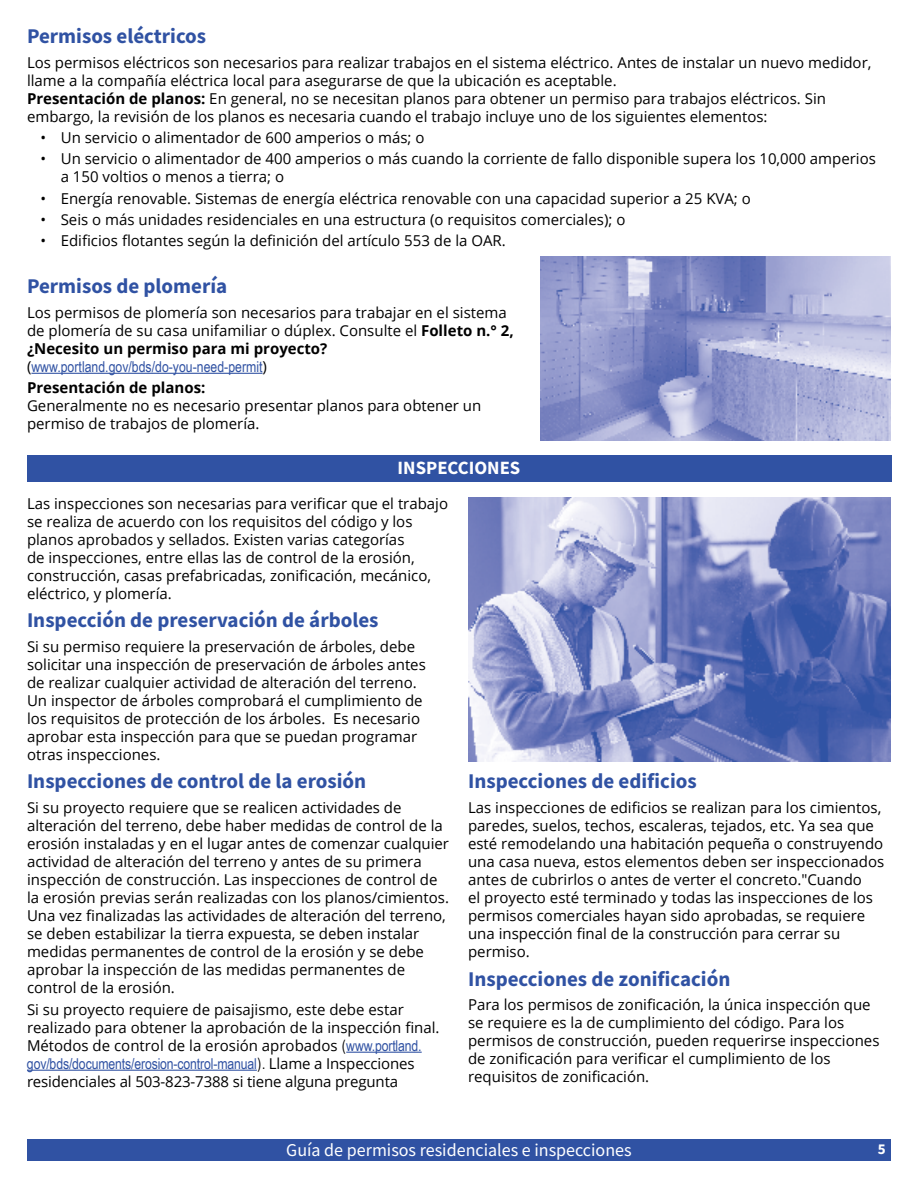
<style>
.page{position:relative;width:918px;height:1188px;background:#fff}
.page>*{position:absolute;margin:0;border:0;box-sizing:border-box;transform-origin:0 0}
.t1{font:700 21px "Source Sans Pro";color:#3052a3}
.t2{font:700 18.75px "Source Sans Pro";color:#fff}
.t3{font:18px "Source Sans Pro";color:#fff}
.t4{font:15px/18px "Open Sans";color:#000}
.t5{font:15px "Arial Narrow";letter-spacing:-.01em;color:#3052a3}
.t6{font:700 15px "Open Sans";color:#000}
.t7{font:700 15px "Source Sans Pro";color:#fff}
.s1{font-weight:700}
.s2{font-family:"Open Sans";color:#000}
.s3{font-family:"Calibri";font-weight:300;font-size:16.5px}
.s4{font-family:"Arial Narrow";color:#3052a3}
.s5{font-family:"Calibri";font-weight:300;font-size:16.5px;color:#000}
</style>
<div class="page">
<div style="left:27px;top:1139px;width:864px;height:22px;background:#3052a3"></div>
<img style="left:468px;top:497px;width:423px;height:264px">
<div style="left:27px;top:455px;width:864px;height:27px;background:#3052a3"></div>
<img style="left:540px;top:256px;width:351px;height:184px">
<hr style="left:346px;top:1052px;width:76px;height:1px;background:#3052a3">
<hr style="left:27px;top:1070px;width:230px;height:1px;background:#3052a3">
<hr style="left:31px;top:373px;width:232px;height:1px;background:#3052a3">
<h1 class="t1" style="left:27px;top:22px;width:181px">Permisos eléctricos</h1>
<p class="t4" style="left:27px;top:53px;width:846px">Los permisos eléctricos son necesarios para realizar trabajos en el sistema eléctrico. Antes de instalar un nuevo medidor, llame a la compañía eléctrica local para asegurarse de que la ubicación es aceptable.<br><span class="s1">Presentación de planos:</span> En general, no se necesitan planos para obtener un permiso para trabajos eléctricos. Sin embargo, la revisión de los planos es necesaria cuando el trabajo incluye uno de los siguientes elementos:</p>
<p class="t4" style="left:41px;top:128px;width:385px">• Un servicio o alimentador de 600 amperios o más; o</p>
<p class="t4" style="left:61px;top:149px;width:817px;text-indent:-20px">• Un servicio o alimentador de 400 amperios o más cuando la corriente de fallo disponible supera los 10,000 amperios a 150 voltios o menos a tierra; o</p>
<p class="t4" style="left:41px;top:189px;width:712px">• Energía renovable. Sistemas de energía eléctrica renovable con una capacidad superior a 25 KVA; o</p>
<p class="t4" style="left:41px;top:210px;width:586px">• Seis o más unidades residenciales en una estructura (o requisitos comerciales); o</p>
<p class="t4" style="left:41px;top:232px;width:467px">• Edificios flotantes según la definición del artículo 553 de la OAR.</p>
<h1 class="t1" style="left:27px;top:272px;width:202px">Permisos de plomería</h1>
<p class="t4" style="left:27px;top:303px;width:488px">Los permisos de plomería son necesarios para trabajar en el sistema de plomería de su casa unifamiliar o dúplex. Consulte el <span class="s1">Folleto n.° 2, ¿Necesito un permiso para mi proyecto?</span></p>
<p class="t5" style="left:27px;top:355px;width:241px"><span class="s2">(</span>www.portland.gov/bds/do-you-need-permit<span class="s2">)</span></p>
<p class="t6" style="left:27px;top:377px;width:180px">Presentación de planos:</p>
<p class="t4" style="left:27px;top:396px;width:456px">Generalmente no es necesario presentar planos para obtener un permiso de trabajos de plomería.</p>
<p class="t2" style="left:398px;top:455px;width:124px">INSPECCIONES</p>
<p class="t4" style="left:27px;top:494px;width:423px">Las inspecciones son necesarias para verificar que el trabajo se realiza de acuerdo con los requisitos del código y los planos aprobados y sellados. Existen varias categorías<br>de inspecciones, entre ellas las de control de la erosión, construcción, casas prefabricadas, zonificación, mecánico, eléctrico, y plomería.</p>
<h1 class="t1" style="left:27px;top:606px;width:353px">Inspección de preservación de árboles</h1>
<p class="t4" style="left:27px;top:637px;width:400px">Si su permiso requiere la preservación de árboles, debe solicitar una inspección de preservación de árboles antes de realizar cualquier actividad de alteración del terreno.<br>Un inspector de árboles comprobará el cumplimiento de los requisitos de protección de los árboles. Es necesario aprobar esta inspección para que se puedan programar otras inspecciones.</p>
<h1 class="t1" style="left:27px;top:767px;width:341px">Inspecciones de control de la erosión</h1>
<p class="t4" style="left:27px;top:798px;width:424px">Si su proyecto requiere que se realicen actividades de alteración del terreno, debe haber medidas de control de la erosión instaladas y en el lugar antes de comenzar cualquier actividad de alteración del terreno y antes de su primera inspección de construcción. Las inspecciones de control de la erosión previas serán realizadas con los planos/cimientos.<br>Una vez finalizadas las actividades de alteración del terreno, se deben estabilizar la tierra expuesta, se deben instalar medidas permanentes de control de la erosión y se debe aprobar la inspección de las medidas permanentes de control de la erosión.</p>
<p class="t4" style="left:27px;top:1000px;width:414px">Si su proyecto requiere de paisajismo, este debe estar realizado para obtener la aprobación de la inspección final.<br>Métodos de control de la erosión aprobados <span class="s3">(</span><span class="s4">www.portland.</span></p>
<p class="t5" style="left:27px;top:1052px;width:389px">gov/bds/documents/erosion-control-manual<span class="s5">).</span> <span class="s2">Llame a Inspecciones</span></p>
<p class="t4" style="left:27px;top:1072px;width:373px">residenciales al 503-823-7388 si tiene alguna pregunta</p>
<h1 class="t1" style="left:468px;top:767px;width:230px">Inspecciones de edificios</h1>
<p class="t4" style="left:468px;top:798px;width:418px">Las inspecciones de edificios se realizan para los cimientos, paredes, suelos, techos, escaleras, tejados, etc. Ya sea que esté remodelando una habitación pequeña o construyendo una casa nueva, estos elementos deben ser inspeccionados antes de cubrirlos o antes de verter el concreto."Cuando<br>el proyecto esté terminado y todas las inspecciones de los permisos comerciales hayan sido aprobadas, se requiere una inspección final de la construcción para cerrar su permiso.</p>
<h1 class="t1" style="left:468px;top:964px;width:264px">Inspecciones de zonificación</h1>
<p class="t4" style="left:468px;top:996px;width:413px">Para los permisos de zonificación, la única inspección que se requiere es la de cumplimiento del código. Para los permisos de construcción, pueden requerirse inspecciones de zonificación para verificar el cumplimiento de los requisitos de zonificación.</p>
<p class="t3" style="left:286px;top:1139px;width:347px">Guía de permisos residenciales e inspecciones</p>
<p class="t7" style="left:878px;top:1139px;width:9px">5</p>
</div>
